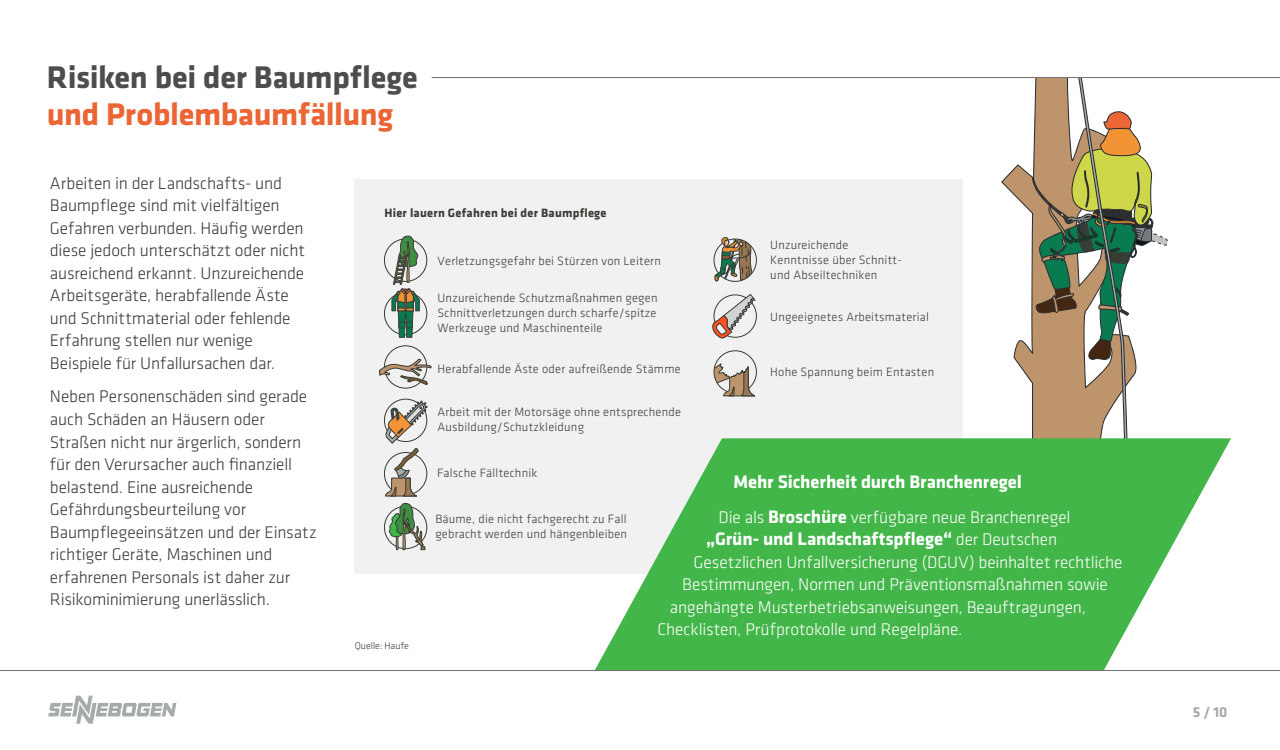
<style>
.page{position:relative;width:1280px;height:750px;background:#fff}
.page>*{position:absolute;margin:0;border:0;box-sizing:border-box;transform-origin:0 0}
.t1{font:700 32.5px "Klavika";letter-spacing:-.01em;color:#4d4d4f}
.t2{font:700 32.5px "Klavika";letter-spacing:-.01em;color:#eb6535}
.t3{font:700 18.75px "Klavika";letter-spacing:-.005em;color:#fff}
.t4{font:300 17.5px/22.5px "Klavika";letter-spacing:-.01em;color:#373c35}
.t5{font:300 17.5px "Klavika";letter-spacing:-.01em;color:#fff}
.t6{font:700 15px "Klavika";color:#a5aaaa}
.t7{font:300 12.5px/15px "Klavika";letter-spacing:.015em;color:#373c35}
.t8{font:700 12.5px "Klavika";letter-spacing:.015em;color:#373c35}
.t9{font:300 10px "Klavika";color:#373c35}
.s1{font-weight:700;font-size:18.75px}
.s2{font-weight:300;font-size:17.5px}
</style>
<div class="page">
<svg style="left:48px;top:696px;width:128px;height:28px"></svg>
<hr style="left:432px;top:77px;width:848px;height:1px;background:#707172">
<div style="left:354px;top:179px;width:609px;height:395px;background:#f1f1f1"></div>
<div style="left:384px;top:239px;width:43px;height:43px;border:1px solid #373c35;border-radius:50%"></div>
<div style="left:384px;top:292px;width:43px;height:43px;border:1px solid #373c35;border-radius:50%"></div>
<div style="left:384px;top:345px;width:43px;height:43px;border:1px solid #373c35;border-radius:50%"></div>
<div style="left:714px;top:239px;width:43px;height:43px;border:1px solid #373c35;border-radius:50%"></div>
<div style="left:714px;top:295px;width:43px;height:43px;border:1px solid #373c35;border-radius:50%"></div>
<div style="left:714px;top:350px;width:43px;height:43px;border:1px solid #373c35;border-radius:50%"></div>
<div style="left:384px;top:399px;width:43px;height:43px;border:1px solid #373c35;border-radius:50%"></div>
<div style="left:384px;top:506px;width:43px;height:43px;border:1px solid #373c35;border-radius:50%"></div>
<div style="left:384px;top:452px;width:43px;height:43px;border:1px solid #373c35;border-radius:50%"></div>
<svg style="left:379px;top:358px;width:53px;height:27px"></svg>
<svg style="left:389px;top:503px;width:37px;height:48px"></svg>
<svg style="left:385px;top:400px;width:43px;height:97px"></svg>
<svg style="left:391px;top:235px;width:29px;height:103px"></svg>
<svg style="left:712px;top:237px;width:44px;height:102px"></svg>
<svg style="left:714px;top:359px;width:43px;height:38px"></svg>
<svg style="left:1001px;top:164px;width:31px;height:219px"></svg>
<svg style="left:1032px;top:78px;width:136px;height:360px"></svg>
<svg style="left:595px;top:438px;width:636px;height:232px;fill:#43b649"></svg>
<hr style="left:0;top:670px;width:1280px;height:1px;background:#707172">
<h1 class="t1" style="left:47px;top:59px;width:373px">Risiken bei der Baumpflege</h1>
<h1 class="t2" style="left:47px;top:97px;width:348px">und Problembaumfällung</h1>
<p class="t4" style="left:50px;top:171px;width:257px">Arbeiten in der Landschafts- und Baumpflege sind mit vielfältigen Gefahren verbunden. Häufig werden diese jedoch unterschätzt oder nicht ausreichend erkannt. Unzureichende Arbeitsgeräte, herabfallende Äste und Schnittmaterial oder fehlende Erfahrung stellen nur wenige Beispiele für Unfallursachen dar.</p>
<p class="t4" style="left:50px;top:385px;width:268px">Neben Personenschäden sind gerade auch Schäden an Häusern oder Straßen nicht nur ärgerlich, sondern für den Verursacher auch finanziell belastend. Eine ausreichende Gefährdungsbeurteilung vor Baumpflegeeinsätzen und der Einsatz richtiger Geräte, Maschinen und erfahrenen Personals ist daher zur Risikominimierung unerlässlich.</p>
<p class="t8" style="left:384px;top:206px;width:224px">Hier lauern Gefahren bei der Baumpflege</p>
<p class="t7" style="left:438px;top:254px;width:225px">Verletzungsgefahr bei Stürzen von Leitern</p>
<p class="t7" style="left:438px;top:291px;width:222px;text-align:justify">Unzureichende Schutzmaßnahmen gegen Schnittverletzungen durch scharfe/spitze Werkzeuge und Maschinenteile</p>
<p class="t7" style="left:438px;top:362px;width:245px">Herabfallende Äste oder aufreißende Stämme</p>
<p class="t7" style="left:438px;top:405px;width:245px">Arbeit mit der Motorsäge ohne entsprechende<br>Ausbildung/Schutzkleidung</p>
<p class="t7" style="left:437px;top:466px;width:102px">Falsche Fälltechnik</p>
<p class="t7" style="left:435px;top:512px;width:193px">Bäume, die nicht fachgerecht zu Fall gebracht werden und hängenbleiben</p>
<p class="t7" style="left:770px;top:237px;width:133px">Unzureichende<br>Kenntnisse über Schnitt&shy;und Abseiltechniken</p>
<p class="t7" style="left:770px;top:310px;width:160px">Ungeeignetes Arbeitsmaterial</p>
<p class="t7" style="left:770px;top:364px;width:165px">Hohe Spannung beim Entasten</p>
<p class="t3" style="left:734px;top:471px;width:290px">Mehr Sicherheit durch Branchenregel</p>
<p class="t5" style="left:719px;top:506px;width:354px">Die als <span class="s1">Broschüre</span> verfügbare neue Branchenregel</p>
<p class="t3" style="left:706px;top:529px;width:353px">„Grün- und Landschaftspflege“ <span class="s2">der Deutschen</span></p>
<p class="t5" style="left:694px;top:551px;width:431px">Gesetzlichen Unfallversicherung (DGUV) beinhaltet rechtliche</p>
<p class="t5" style="left:682px;top:574px;width:427px">Bestimmungen, Normen und Präventionsmaßnahmen sowie</p>
<p class="t5" style="left:670px;top:596px;width:418px">angehängte Musterbetriebsanweisungen, Beauftragungen,</p>
<p class="t5" style="left:657px;top:619px;width:307px">Checklisten, Prüfprotokolle und Regelpläne.</p>
<p class="t9" style="left:355px;top:639px;width:56px">Quelle: Haufe</p>
<p class="t6" style="left:1193px;top:704px;width:36px">5 / 10</p>
</div>
